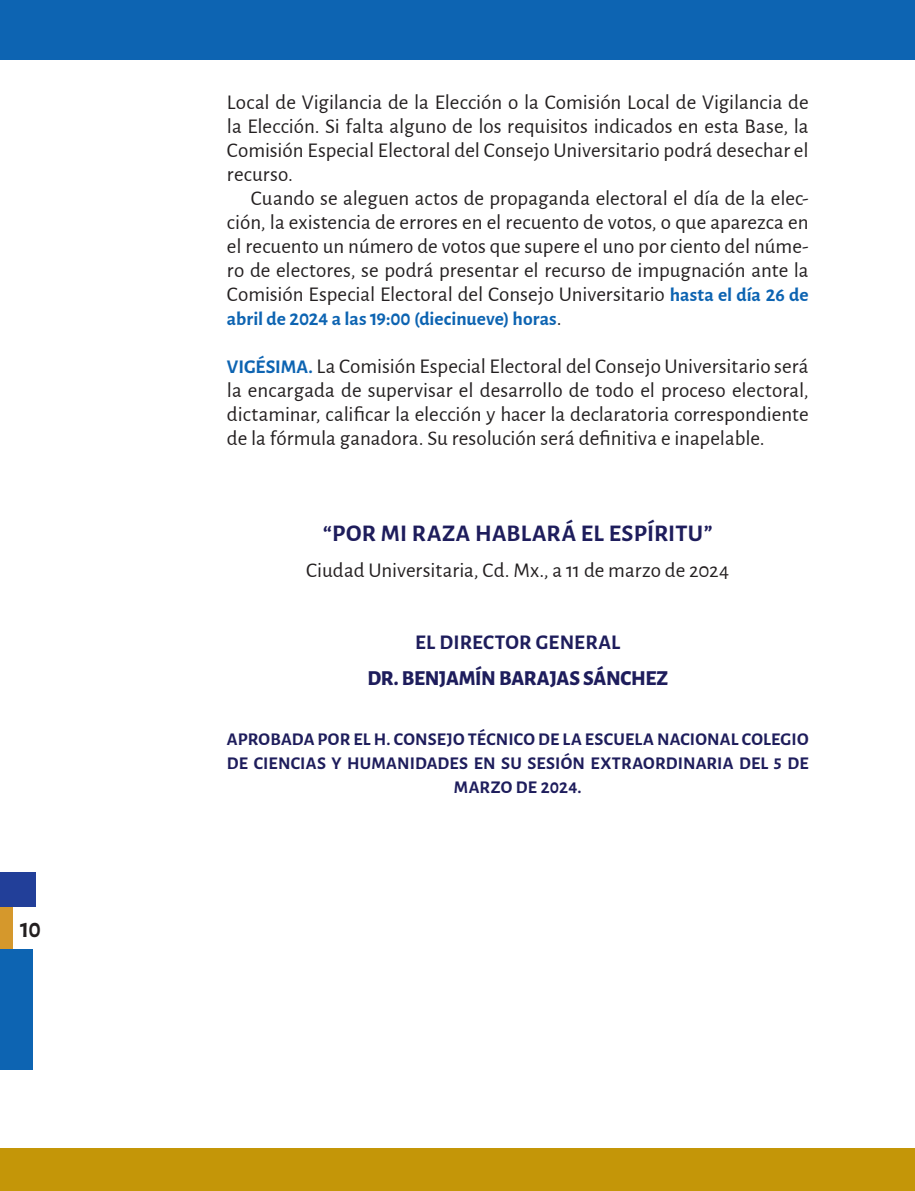
<style>
.page{position:relative;width:915px;height:1191px;background:#fff}
.page>*{position:absolute;margin:0;border:0;box-sizing:border-box;transform-origin:0 0}
.IC_Subtitulo3{font:700 24px "Alegreya Sans";letter-spacing:.01em;color:#1e1d5c}
.t1{font:700 24px "Alegreya Sans";color:#231f20}
.IC_Parrafo1{font:21px/24px "Alegreya Sans";color:#231f20;text-align:justify}
.IC_Parrafo1_s_sangria{font:21px/24px "Alegreya Sans";color:#231f20;text-align:justify}
.IC_Parrafo1_centrado{font:21px "Alegreya Sans";color:#231f20}
.IC_Subtitulo2{font:800 21px "Alegreya Sans";letter-spacing:-.015em;color:#1e1d5c}
.IC_Subtitulo3-2{font:700 21px "Alegreya Sans";letter-spacing:.01em;color:#1e1d5c}
.IC_Parrafo1-2{font:700 19.5px "Alegreya Sans";color:#0d64b2}
.IC_Nota{font:700 18px/24px "Alegreya Sans";letter-spacing:.01em;color:#1e1d5c;text-align:center}
.s1{font-weight:700;font-size:19.5px;color:#0d64b2}
.s2{font-weight:400;font-size:21px;color:#231f20}
</style>
<div class="page">
<div style="left:0;top:895px;width:13px;height:56px;background:#d5982c"></div>
<div style="left:0;top:872px;width:35px;height:34px;background:#223f99"></div>
<div style="left:0;top:0;width:914px;height:60px;background:#0d64b2"></div>
<div style="left:0;top:1147px;width:914px;height:44px;background:#c49608"></div>
<div style="left:0;top:949px;width:33px;height:120px;background:#0d64b2"></div>
<p class="t1" style="left:20px;top:912px;width:22px">10</p>
<p class="IC_Parrafo1" style="left:227px;top:89px;width:583px">Local de Vigilancia de la Elección o la Comisión Local de Vigilancia de la Elección. Si falta alguno de los requisitos indicados en esta Base, la Comisión Especial Electoral del Consejo Universitario podrá desechar el recurso.</p>
<p class="IC_Parrafo1" style="left:227px;top:185px;width:583px;text-indent:24px">Cuando se aleguen actos de propaganda electoral el día de la elec&shy;ción, la existencia de errores en el recuento de votos, o que aparezca en el recuento un número de votos que supere el uno por ciento del núme&shy;ro de electores, se podrá presentar el recurso de impugnación ante la Comisión Especial Electoral del Consejo Universitario <span class="s1">hasta el día 26 de</span></p>
<p class="IC_Parrafo1-2" style="left:227px;top:305px;width:336px">abril de 2024 a las 19:00 (diecinueve) horas<span class="s2">.</span></p>
<p class="IC_Parrafo1_s_sangria" style="left:227px;top:353px;width:583px"><span class="s1">VIGÉSIMA.</span> La Comisión Especial Electoral del Consejo Universitario será la encargada de supervisar el desarrollo de todo el proceso electoral, dictaminar, calificar la elección y hacer la declaratoria correspondiente de la fórmula ganadora. Su resolución será definitiva e inapelable.</p>
<p class="IC_Subtitulo3" style="left:323px;top:516px;width:391px">“POR MI RAZA HABLARÁ EL ESPÍRITU”</p>
<p class="IC_Parrafo1_centrado" style="left:306px;top:556px;width:424px">Ciudad Universitaria, Cd. Mx., a 11 de marzo de 2024</p>
<p class="IC_Subtitulo3-2" style="left:415px;top:627px;width:207px">EL DIRECTOR GENERAL</p>
<p class="IC_Subtitulo2" style="left:367px;top:662px;width:302px">DR. BENJAMÍN BARAJAS SÁNCHEZ</p>
<p class="IC_Nota" style="left:227px;top:726px;width:583px">APROBADA POR EL H. CONSEJO TÉCNICO DE LA ESCUELA NACIONAL COLEGIO<br>DE CIENCIAS Y HUMANIDADES EN SU SESIÓN EXTRAORDINARIA DEL 5 DE<br>MARZO DE 2024.</p>
</div>
